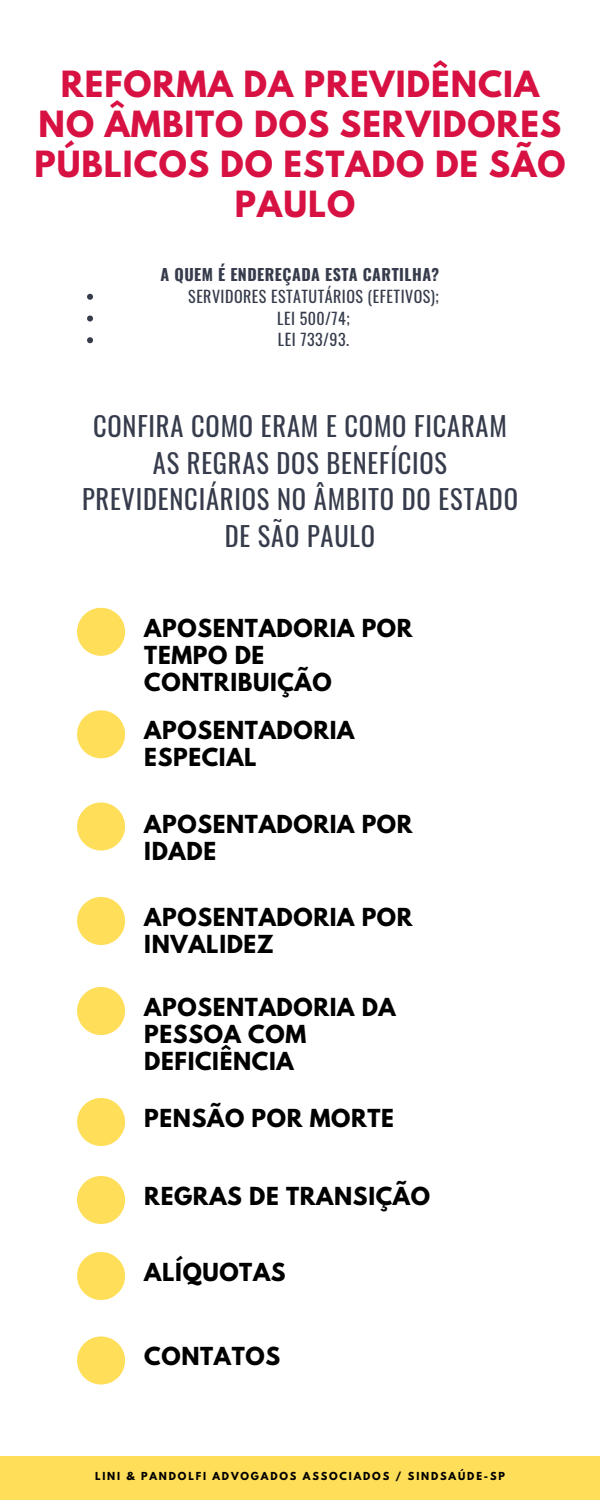
<style>
.page{position:relative;width:600px;height:1500px;background:#fff}
.page>*{position:absolute;margin:0;border:0;box-sizing:border-box;transform-origin:0 0}
.t1{font:700 32px/39.9px "League Spartan";letter-spacing:.03em;color:#d81143;text-align:center}
.t2{font:26.5px/36.7px "Oswald";letter-spacing:.03em;color:#363c4c;text-align:center}
.t3{font:700 22px/27.3px "League Spartan";letter-spacing:.03em;color:#000}
.t4{font:16px/21.7px "Oswald";letter-spacing:.03em;color:#363c4c;text-align:center}
.t5{font:700 16px "Oswald";letter-spacing:.03em;color:#363c4c}
.t6{font:700 9.8px "League Spartan";letter-spacing:.185em;color:#000}
</style>
<div class="page">
<svg style="left:77px;top:608px;width:48px;height:48px"></svg>
<svg style="left:77px;top:710px;width:48px;height:48px"></svg>
<svg style="left:77px;top:802px;width:48px;height:48px"></svg>
<svg style="left:77px;top:897px;width:48px;height:48px"></svg>
<svg style="left:77px;top:1098px;width:48px;height:48px"></svg>
<svg style="left:77px;top:1176px;width:48px;height:48px"></svg>
<div style="left:0;top:1456px;width:600px;height:44px;background:#ffde59"></div>
<svg style="left:87px;top:294px;width:6px;height:6px"></svg>
<svg style="left:87px;top:316px;width:6px;height:6px"></svg>
<svg style="left:87px;top:337px;width:6px;height:6px"></svg>
<svg style="left:77px;top:1336px;width:48px;height:48px"></svg>
<svg style="left:77px;top:1252px;width:48px;height:48px"></svg>
<svg style="left:77px;top:987px;width:48px;height:48px"></svg>
<h1 class="t1" style="left:34px;top:69px;width:533px">REFORMA DA PREVIDÊNCIA<br>NO ÂMBITO DOS SERVIDORES<br>PÚBLICOS DO ESTADO DE SÃO<br>PAULO</h1>
<p class="t5" style="left:161px;top:262px;width:280px">A QUEM É ENDEREÇADA ESTA CARTILHA?</p>
<p class="t4" style="left:188px;top:285px;width:252px">SERVIDORES ESTATUTÁRIOS (EFETIVOS);<br>LEI 500/74;<br>LEI 733/93.</p>
<p class="t2" style="left:82px;top:407px;width:437px">CONFIRA COMO ERAM E COMO FICARAM<br>AS REGRAS DOS BENEFÍCIOS<br>PREVIDENCIÁRIOS NO ÂMBITO DO ESTADO<br>DE SÃO PAULO</p>
<p class="t3" style="left:144px;top:617px;width:270px">APOSENTADORIA POR<br>TEMPO DE<br>CONTRIBUIÇÃO</p>
<p class="t3" style="left:144px;top:719px;width:212px">APOSENTADORIA<br>ESPECIAL</p>
<p class="t3" style="left:144px;top:813px;width:270px">APOSENTADORIA POR<br>IDADE</p>
<p class="t3" style="left:144px;top:906px;width:270px">APOSENTADORIA POR<br>INVALIDEZ</p>
<p class="t3" style="left:144px;top:996px;width:253px">APOSENTADORIA DA<br>PESSOA COM<br>DEFICIÊNCIA</p>
<p class="t3" style="left:144px;top:1107px;width:251px">PENSÃO POR MORTE</p>
<p class="t3" style="left:144px;top:1185px;width:287px">REGRAS DE TRANSIÇÃO</p>
<p class="t3" style="left:144px;top:1261px;width:143px">ALÍQUOTAS</p>
<p class="t3" style="left:144px;top:1346px;width:137px">CONTATOS</p>
<p class="t6" style="left:95px;top:1471px;width:411px">LINI &amp; PANDOLFI ADVOGADOS ASSOCIADOS / SINDSAÚDE-SP</p>
</div>
